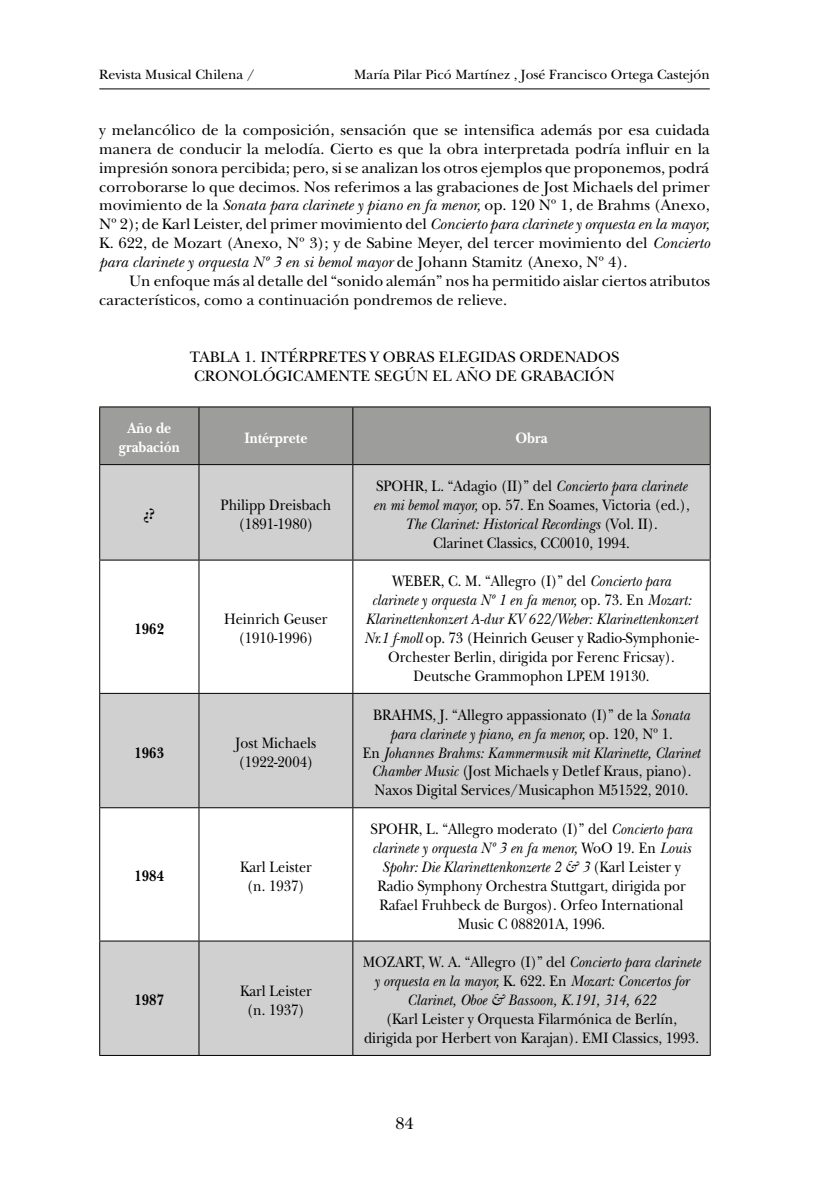
<style>
.page{position:relative;width:819px;height:1191px;background:#fff}
.page>*{position:absolute;margin:0;border:0;box-sizing:border-box;transform-origin:0 0}
.t1{font:17.5px "New Baskerville Std";color:#000}
.t2{font:15.75px/18.9px "New Baskerville Std";color:#000;text-align:center;scale:.9 1}
.t3{font:15.75px/18.9px "New Baskerville Std";color:#000}
.t4{font:italic 15.75px/18.9px "New Baskerville Std";color:#000;text-align:center;scale:.9 1}
.t5{font:700 15.75px/18.9px "New Baskerville Std";color:#fff;text-align:center;scale:.9 1}
.t6{font:700 15.75px "New Baskerville Std";color:#000;scale:.9 1}
.t7{font:14px "New Baskerville Std";color:#000}
.s1{font-style:italic}
.s2{font-style:normal}
</style>
<div class="page">
<hr style="left:99px;top:88px;width:610px;height:1px;background:#000">
<div style="left:100px;top:407px;width:609px;height:57px;background:#9d9d9c"></div>
<svg style="left:100px;top:465px;width:609px;height:590px;fill:#d0d0d0"></svg>
<hr style="left:99px;top:406px;width:100px;height:1px;background:#000">
<hr style="left:99px;top:407px;width:1px;height:57px;background:#000">
<hr style="left:199px;top:406px;width:154px;height:1px;background:#000">
<hr style="left:198px;top:407px;width:1px;height:57px;background:#000">
<hr style="left:353px;top:406px;width:357px;height:1px;background:#000">
<hr style="left:352px;top:407px;width:1px;height:57px;background:#000">
<hr style="left:709px;top:407px;width:1px;height:57px;background:#000">
<hr style="left:99px;top:464px;width:100px;height:1px;background:#000">
<hr style="left:99px;top:465px;width:1px;height:94px;background:#000">
<hr style="left:199px;top:464px;width:154px;height:1px;background:#000">
<hr style="left:198px;top:465px;width:1px;height:94px;background:#000">
<hr style="left:353px;top:464px;width:357px;height:1px;background:#000">
<hr style="left:352px;top:465px;width:1px;height:94px;background:#000">
<hr style="left:709px;top:465px;width:1px;height:94px;background:#000">
<hr style="left:99px;top:559px;width:100px;height:1px;background:#000">
<hr style="left:99px;top:560px;width:1px;height:133px;background:#000">
<hr style="left:199px;top:559px;width:154px;height:1px;background:#000">
<hr style="left:198px;top:560px;width:1px;height:133px;background:#000">
<hr style="left:353px;top:559px;width:357px;height:1px;background:#000">
<hr style="left:352px;top:560px;width:1px;height:133px;background:#000">
<hr style="left:709px;top:560px;width:1px;height:133px;background:#000">
<hr style="left:99px;top:693px;width:100px;height:1px;background:#000">
<hr style="left:99px;top:694px;width:1px;height:113px;background:#000">
<hr style="left:199px;top:693px;width:154px;height:1px;background:#000">
<hr style="left:198px;top:694px;width:1px;height:113px;background:#000">
<hr style="left:353px;top:693px;width:357px;height:1px;background:#000">
<hr style="left:352px;top:694px;width:1px;height:113px;background:#000">
<hr style="left:709px;top:694px;width:1px;height:113px;background:#000">
<hr style="left:99px;top:807px;width:100px;height:1px;background:#000">
<hr style="left:99px;top:808px;width:1px;height:132px;background:#000">
<hr style="left:199px;top:807px;width:154px;height:1px;background:#000">
<hr style="left:198px;top:808px;width:1px;height:132px;background:#000">
<hr style="left:353px;top:807px;width:357px;height:1px;background:#000">
<hr style="left:352px;top:808px;width:1px;height:132px;background:#000">
<hr style="left:709px;top:808px;width:1px;height:132px;background:#000">
<hr style="left:99px;top:940px;width:100px;height:1px;background:#000">
<hr style="left:99px;top:941px;width:1px;height:114px;background:#000">
<hr style="left:199px;top:940px;width:154px;height:1px;background:#000">
<hr style="left:198px;top:941px;width:1px;height:114px;background:#000">
<hr style="left:353px;top:940px;width:357px;height:1px;background:#000">
<hr style="left:352px;top:941px;width:1px;height:114px;background:#000">
<hr style="left:709px;top:941px;width:1px;height:114px;background:#000">
<hr style="left:99px;top:1055px;width:100px;height:1px;background:#000">
<hr style="left:199px;top:1055px;width:154px;height:1px;background:#000">
<hr style="left:353px;top:1055px;width:357px;height:1px;background:#000">
<p class="t7" style="left:99px;top:66px;width:157px">Revista Musical Chilena /</p>
<p class="t7" style="left:354px;top:66px;width:357px">María Pilar Picó Martínez , José Francisco Ortega Castejón</p>
<p class="t3" style="left:99px;top:120px;width:612px;text-align:justify">y melancólico de la composición, sensación que se intensifica además por esa cuidada manera de conducir la melodía. Cierto es que la obra interpretada podría influir en la impresión sonora percibida; pero, si se analizan los otros ejemplos que proponemos, podrá corroborarse lo que decimos. Nos referimos a las grabaciones de Jost Michaels del primer movimiento de la <span class="s1">Sonata para clarinete y piano en fa menor,</span> op. 120 Nº 1, de Brahms (Anexo, Nº 2); de Karl Leister, del primer movimiento del <span class="s1">Concierto para clarinete y orquesta en la mayor, </span>K. 622, de Mozart (Anexo, Nº 3); y de Sabine Meyer, del tercer movimiento del <span class="s1">Concierto para clarinete y orquesta Nº 3 en si bemol mayor</span> de Johann Stamitz (Anexo, Nº 4).</p>
<p class="t3" style="left:99px;top:272px;width:612px;text-indent:30px">Un enfoque más al detalle del “sonido alemán” nos ha permitido aislar ciertos atributos característicos, como a continuación pondremos de relieve.</p>
<p class="t3" style="left:190px;top:347px;width:431px">TABLA 1. INTÉRPRETES Y OBRAS ELEGIDAS ORDENADOS<br>CRONOLÓGICAMENTE SEGÚN EL AÑO DE GRABACIÓN</p>
<p class="t5" style="left:119px;top:419px;width:69px">Año de grabación</p>
<p class="t5" style="left:244px;top:428px;width:72px">Intérprete</p>
<p class="t5" style="left:515px;top:428px;width:37px">Obra</p>
<p class="t6" style="left:144px;top:505px;width:14px">¿?</p>
<p class="t2" style="left:220px;top:495px;width:125px">Philipp Dreisbach (1891-1980)</p>
<p class="t6" style="left:134px;top:619px;width:34px">1962</p>
<p class="t2" style="left:224px;top:610px;width:116px">Heinrich Geuser (1910-1996)</p>
<p class="t6" style="left:134px;top:743px;width:34px">1963</p>
<p class="t2" style="left:235px;top:733px;width:91px;text-align:left">Jost Michaels (1922-2004)</p>
<p class="t6" style="left:135px;top:867px;width:34px">1984</p>
<p class="t2" style="left:240px;top:857px;width:81px">Karl Leister (n. 1937)</p>
<p class="t6" style="left:134px;top:991px;width:34px">1987</p>
<p class="t2" style="left:240px;top:981px;width:81px">Karl Leister (n. 1937)</p>
<p class="t2" style="left:373px;top:476px;width:353px">SPOHR, L. “Adagio (II)” del <span class="s1">Concierto para clarinete en mi bemol mayor,</span> op. 57. En Soames, Victoria (ed.), <span class="s1">The Clarinet: Historical Recordings</span> (Vol. II).<br>Clarinet Classics, CC0010, 1994.</p>
<p class="t2" style="left:364px;top:572px;width:373px">WEBER, C. M. “Allegro (I)” del <span class="s1">Concierto para<br>clarinete y orquesta Nº 1 en fa menor,</span> op. 73. En <span class="s1">Mozart:<br>Klarinettenkonzert A-dur KV 622/Weber: Klarinettenkonzert Nr.1 f-moll</span> op. 73 (Heinrich Geuser y Radio-Symphonie-Orchester Berlin, dirigida por Ferenc Fricsay).<br>Deutsche Grammophon LPEM 19130.</p>
<p class="t2" style="left:363px;top:705px;width:376px">BRAHMS, J. “Allegro appassionato (I)” de la <span class="s1">Sonata para clarinete y piano, en fa menor,</span> op. 120, Nº 1.<br>En <span class="s1">Johannes Brahms: Kammermusik mit Klarinette, Clarinet Chamber Music</span> (Jost Michaels y Detlef Kraus, piano).<br>Naxos Digital Services/Musicaphon M51522, 2010.</p>
<p class="t2" style="left:370px;top:819px;width:359px">SPOHR, L. “Allegro moderato (I)” del <span class="s1">Concierto para clarinete y orquesta Nº 3 en fa menor,</span> WoO 19. En <span class="s1">Louis Spohr: Die Klarinettenkonzerte 2 &amp; 3</span> (Karl Leister y Radio Symphony Orchestra Stuttgart, dirigida por Rafael Fruhbeck de Burgos). Orfeo International Music C 088201A, 1996.</p>
<p class="t4" style="left:363px;top:953px;width:376px"><span class="s2">MOZART, W. A. “Allegro (I)” del</span> Concierto para clarinete y orquesta en la mayor, <span class="s2">K. 622. En</span> Mozart: Concertos for<br>Clarinet, Oboe &amp; Bassoon, K.191, 314, 622</p>
<p class="t2" style="left:364px;top:1009px;width:374px">(Karl Leister y Orquesta Filarmónica de Berlín, dirigida por Herbert von Karajan). EMI Classics, 1993.</p>
<p class="t1" style="left:395px;top:1112px;width:20px">84</p>
</div>
